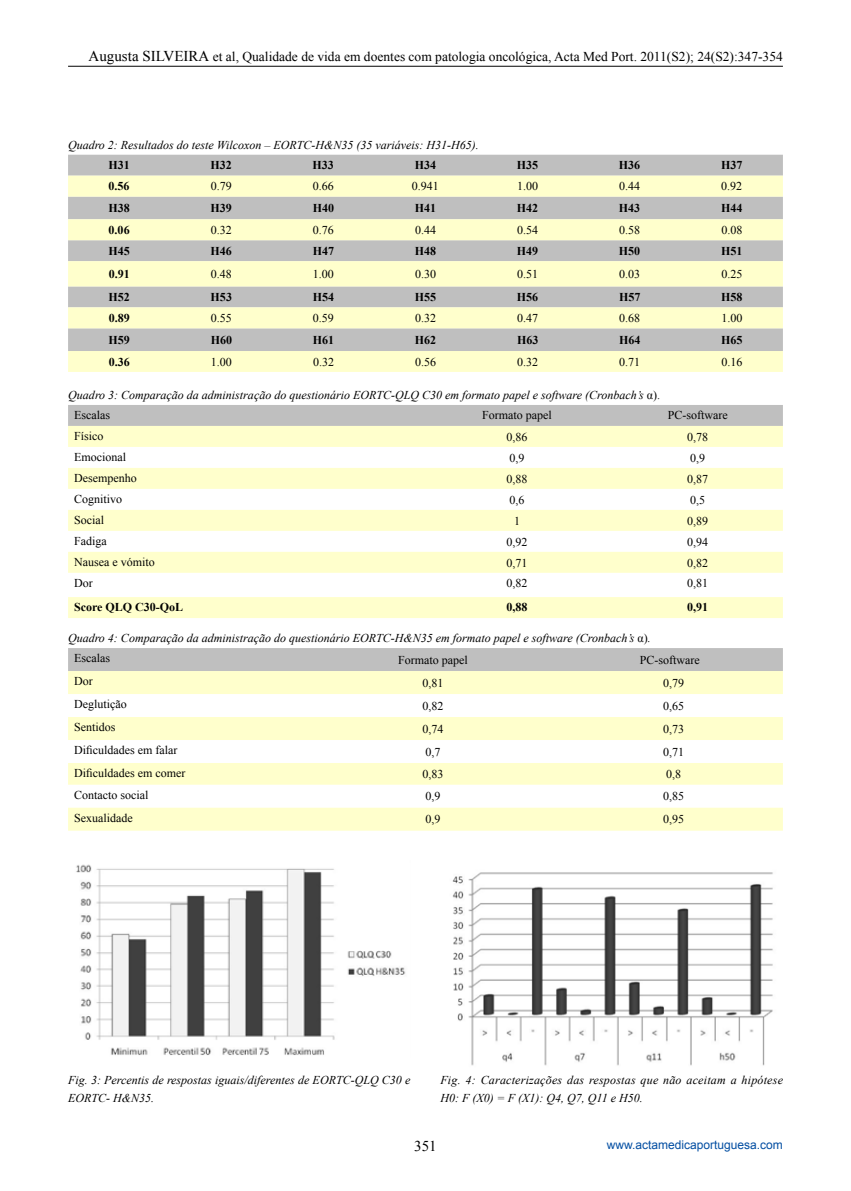
<style>
.page{position:relative;width:851px;height:1191px;background:#fff}
.page>*{position:absolute;margin:0;border:0;box-sizing:border-box;transform-origin:0 0}
.t1{font:15px "Times New Roman";color:#000}
.t2{font:13.5px "Times New Roman";color:#000}
.t3{font:italic 12px/20.2px "Times New Roman";color:#000}
.t4{font:12px "Times New Roman";color:#000}
.t5{font:700 12px "Times New Roman";color:#000}
.t6{font:12px "Arial";color:#034ea2}
.s1{font-size:15px}
.s2{font-style:normal}
</style>
<div class="page">
<div style="left:68px;top:155px;width:714px;height:21px;background:#bfbfbf"></div>
<svg style="left:68px;top:176px;width:714px;height:196px;background:#e3e3c6"></svg>
<div style="left:68px;top:405px;width:714px;height:21px;background:#bfbfbf"></div>
<svg style="left:68px;top:426px;width:714px;height:192px;fill:#ffffcf"></svg>
<div style="left:68px;top:648px;width:714px;height:23px;background:#bfbfbf"></div>
<svg style="left:68px;top:671px;width:714px;height:159px;fill:#ffc"></svg>
<img style="left:76px;top:864px;width:330px;height:191px">
<img style="left:452px;top:872px;width:321px;height:194px">
<hr style="left:68px;top:66px;width:714px;height:1px;background:#000">
<p class="t2" style="left:89px;top:48px;width:695px"><span class="s1">Augusta SILVEIRA</span> et al, Qualidade de vida em doentes com patologia oncológica, Acta Med Port. 2011(S2); 24(S2):347-354</p>
<p class="t3" style="left:68px;top:134px;width:412px">Quadro 2: Resultados do teste Wilcoxon – EORTC-H&amp;N35 (35 variáveis: H31-H65).</p>
<p class="t5" style="left:108px;top:157px;width:23px">H31</p>
<p class="t5" style="left:210px;top:157px;width:23px">H32</p>
<p class="t5" style="left:312px;top:157px;width:23px">H33</p>
<p class="t5" style="left:415px;top:157px;width:23px">H34</p>
<p class="t5" style="left:516px;top:157px;width:23px">H35</p>
<p class="t5" style="left:618px;top:157px;width:23px">H36</p>
<p class="t5" style="left:721px;top:157px;width:23px">H37</p>
<p class="t5" style="left:109px;top:178px;width:22px">0.56</p>
<p class="t4" style="left:211px;top:178px;width:22px">0.79</p>
<p class="t4" style="left:313px;top:178px;width:22px">0.66</p>
<p class="t4" style="left:412px;top:178px;width:28px">0.941</p>
<p class="t4" style="left:517px;top:178px;width:22px">1.00</p>
<p class="t4" style="left:619px;top:178px;width:22px">0.44</p>
<p class="t4" style="left:721px;top:178px;width:22px">0.92</p>
<p class="t5" style="left:108px;top:200px;width:23px">H38</p>
<p class="t5" style="left:210px;top:200px;width:23px">H39</p>
<p class="t5" style="left:312px;top:200px;width:23px">H40</p>
<p class="t5" style="left:415px;top:200px;width:23px">H41</p>
<p class="t5" style="left:517px;top:200px;width:23px">H42</p>
<p class="t5" style="left:619px;top:200px;width:23px">H43</p>
<p class="t5" style="left:721px;top:200px;width:23px">H44</p>
<p class="t5" style="left:109px;top:221px;width:22px">0.06</p>
<p class="t4" style="left:211px;top:222px;width:22px">0.32</p>
<p class="t4" style="left:313px;top:222px;width:22px">0.76</p>
<p class="t4" style="left:415px;top:222px;width:22px">0.44</p>
<p class="t4" style="left:517px;top:222px;width:22px">0.54</p>
<p class="t4" style="left:619px;top:222px;width:22px">0.58</p>
<p class="t4" style="left:721px;top:222px;width:22px">0.08</p>
<p class="t5" style="left:108px;top:242px;width:23px">H45</p>
<p class="t5" style="left:210px;top:242px;width:23px">H46</p>
<p class="t5" style="left:313px;top:242px;width:23px">H47</p>
<p class="t5" style="left:415px;top:242px;width:23px">H48</p>
<p class="t5" style="left:517px;top:242px;width:23px">H49</p>
<p class="t5" style="left:619px;top:242px;width:23px">H50</p>
<p class="t5" style="left:721px;top:242px;width:23px">H51</p>
<p class="t5" style="left:109px;top:265px;width:22px">0.91</p>
<p class="t4" style="left:211px;top:266px;width:22px">0.48</p>
<p class="t4" style="left:313px;top:266px;width:22px">1.00</p>
<p class="t4" style="left:415px;top:266px;width:22px">0.30</p>
<p class="t4" style="left:517px;top:266px;width:22px">0.51</p>
<p class="t4" style="left:619px;top:266px;width:22px">0.03</p>
<p class="t4" style="left:721px;top:266px;width:22px">0.25</p>
<p class="t5" style="left:108px;top:289px;width:23px">H52</p>
<p class="t5" style="left:211px;top:289px;width:23px">H53</p>
<p class="t5" style="left:313px;top:289px;width:23px">H54</p>
<p class="t5" style="left:415px;top:289px;width:23px">H55</p>
<p class="t5" style="left:517px;top:289px;width:23px">H56</p>
<p class="t5" style="left:619px;top:289px;width:23px">H57</p>
<p class="t5" style="left:721px;top:289px;width:23px">H58</p>
<p class="t5" style="left:109px;top:310px;width:22px">0.89</p>
<p class="t4" style="left:211px;top:310px;width:22px">0.55</p>
<p class="t4" style="left:313px;top:310px;width:22px">0.59</p>
<p class="t4" style="left:415px;top:310px;width:22px">0.32</p>
<p class="t4" style="left:517px;top:310px;width:22px">0.47</p>
<p class="t4" style="left:619px;top:310px;width:22px">0.68</p>
<p class="t4" style="left:721px;top:310px;width:22px">1.00</p>
<p class="t5" style="left:109px;top:331px;width:23px">H59</p>
<p class="t5" style="left:211px;top:331px;width:23px">H60</p>
<p class="t5" style="left:313px;top:331px;width:23px">H61</p>
<p class="t5" style="left:415px;top:331px;width:23px">H62</p>
<p class="t5" style="left:517px;top:331px;width:23px">H63</p>
<p class="t5" style="left:619px;top:331px;width:23px">H64</p>
<p class="t5" style="left:721px;top:331px;width:23px">H65</p>
<p class="t5" style="left:109px;top:353px;width:22px">0.36</p>
<p class="t4" style="left:211px;top:353px;width:22px">1.00</p>
<p class="t4" style="left:313px;top:353px;width:22px">0.32</p>
<p class="t4" style="left:415px;top:353px;width:22px">0.56</p>
<p class="t4" style="left:517px;top:353px;width:22px">0.32</p>
<p class="t4" style="left:619px;top:353px;width:22px">0.71</p>
<p class="t4" style="left:721px;top:353px;width:22px">0.16</p>
<p class="t3" style="left:74px;top:384px;width:587px;text-indent:-6px">Quadro 3: Comparação da administração do questionário EORTC-QLQ C30 em formato papel e software (Cronbach’s <span class="s2">α).<br>Escalas</span></p>
<p class="t4" style="left:482px;top:407px;width:71px">Formato papel</p>
<p class="t4" style="left:667px;top:407px;width:61px">PC-software</p>
<p class="t4" style="left:74px;top:428px;width:31px">Físico</p>
<p class="t4" style="left:506px;top:428px;width:22px">0,86</p>
<p class="t4" style="left:687px;top:428px;width:22px">0,78</p>
<p class="t4" style="left:74px;top:449px;width:53px">Emocional</p>
<p class="t4" style="left:509px;top:449px;width:16px">0,9</p>
<p class="t4" style="left:690px;top:449px;width:16px">0,9</p>
<p class="t4" style="left:74px;top:470px;width:64px">Desempenho</p>
<p class="t4" style="left:506px;top:470px;width:22px">0,88</p>
<p class="t4" style="left:687px;top:470px;width:22px">0,87</p>
<p class="t4" style="left:74px;top:491px;width:50px">Cognitivo</p>
<p class="t4" style="left:509px;top:491px;width:16px">0,6</p>
<p class="t4" style="left:690px;top:491px;width:16px">0,5</p>
<p class="t4" style="left:74px;top:512px;width:31px">Social</p>
<p class="t4" style="left:514px;top:512px;width:7px">1</p>
<p class="t4" style="left:687px;top:512px;width:22px">0,89</p>
<p class="t4" style="left:74px;top:533px;width:34px">Fadiga</p>
<p class="t4" style="left:506px;top:533px;width:22px">0,92</p>
<p class="t4" style="left:687px;top:533px;width:22px">0,94</p>
<p class="t4" style="left:74px;top:554px;width:82px">Nausea e vómito</p>
<p class="t4" style="left:506px;top:554px;width:22px">0,71</p>
<p class="t4" style="left:687px;top:554px;width:22px">0,82</p>
<p class="t4" style="left:74px;top:575px;width:20px">Dor</p>
<p class="t4" style="left:506px;top:575px;width:22px">0,82</p>
<p class="t4" style="left:687px;top:575px;width:22px">0,81</p>
<p class="t5" style="left:74px;top:599px;width:111px">Score QLQ C30-QoL</p>
<p class="t5" style="left:506px;top:599px;width:22px">0,88</p>
<p class="t5" style="left:687px;top:599px;width:22px">0,91</p>
<p class="t3" style="left:74px;top:627px;width:578px;text-indent:-6px">Quadro 4: Comparação da administração do questionário EORTC-H&amp;N35 em formato papel e software (Cronbach’s <span class="s2">α)</span>.<br><span class="s2">Escalas</span></p>
<p class="t4" style="left:398px;top:651px;width:71px">Formato papel</p>
<p class="t4" style="left:639px;top:651px;width:61px">PC-software</p>
<p class="t4" style="left:74px;top:673px;width:20px">Dor</p>
<p class="t4" style="left:422px;top:674px;width:22px">0,81</p>
<p class="t4" style="left:663px;top:674px;width:22px">0,79</p>
<p class="t4" style="left:74px;top:696px;width:54px">Deglutição</p>
<p class="t4" style="left:422px;top:697px;width:22px">0,82</p>
<p class="t4" style="left:663px;top:697px;width:22px">0,65</p>
<p class="t4" style="left:74px;top:719px;width:43px">Sentidos</p>
<p class="t4" style="left:422px;top:720px;width:22px">0,74</p>
<p class="t4" style="left:663px;top:720px;width:22px">0,73</p>
<p class="t4" style="left:74px;top:742px;width:105px">Dificuldades em falar</p>
<p class="t4" style="left:425px;top:743px;width:16px">0,7</p>
<p class="t4" style="left:663px;top:743px;width:22px">0,71</p>
<p class="t4" style="left:74px;top:765px;width:113px">Dificuldades em comer</p>
<p class="t4" style="left:422px;top:766px;width:22px">0,83</p>
<p class="t4" style="left:666px;top:766px;width:16px">0,8</p>
<p class="t4" style="left:74px;top:787px;width:76px">Contacto social</p>
<p class="t4" style="left:425px;top:788px;width:16px">0,9</p>
<p class="t4" style="left:663px;top:788px;width:22px">0,85</p>
<p class="t4" style="left:74px;top:810px;width:60px">Sexualidade</p>
<p class="t4" style="left:425px;top:811px;width:16px">0,9</p>
<p class="t4" style="left:663px;top:811px;width:22px">0,95</p>
<p class="t3" style="left:68px;top:1070px;width:344px;line-height:18px">Fig. 3: Percentis de respostas iguais/diferentes de EORTC-QLQ C30 e<br>EORTC- H&amp;N35.</p>
<p class="t3" style="left:440px;top:1070px;width:344px;line-height:18px">Fig. 4: Caracterizações das respostas que não aceitam a hipótese<br>H0: F (X0) = F (X1): Q4, Q7, Q11 e H50.</p>
<p class="t1" style="left:414px;top:1136px;width:24px">351</p>
<p class="t6" style="left:606px;top:1136px;width:178px">www.actamedicaportuguesa.com</p>
</div>
